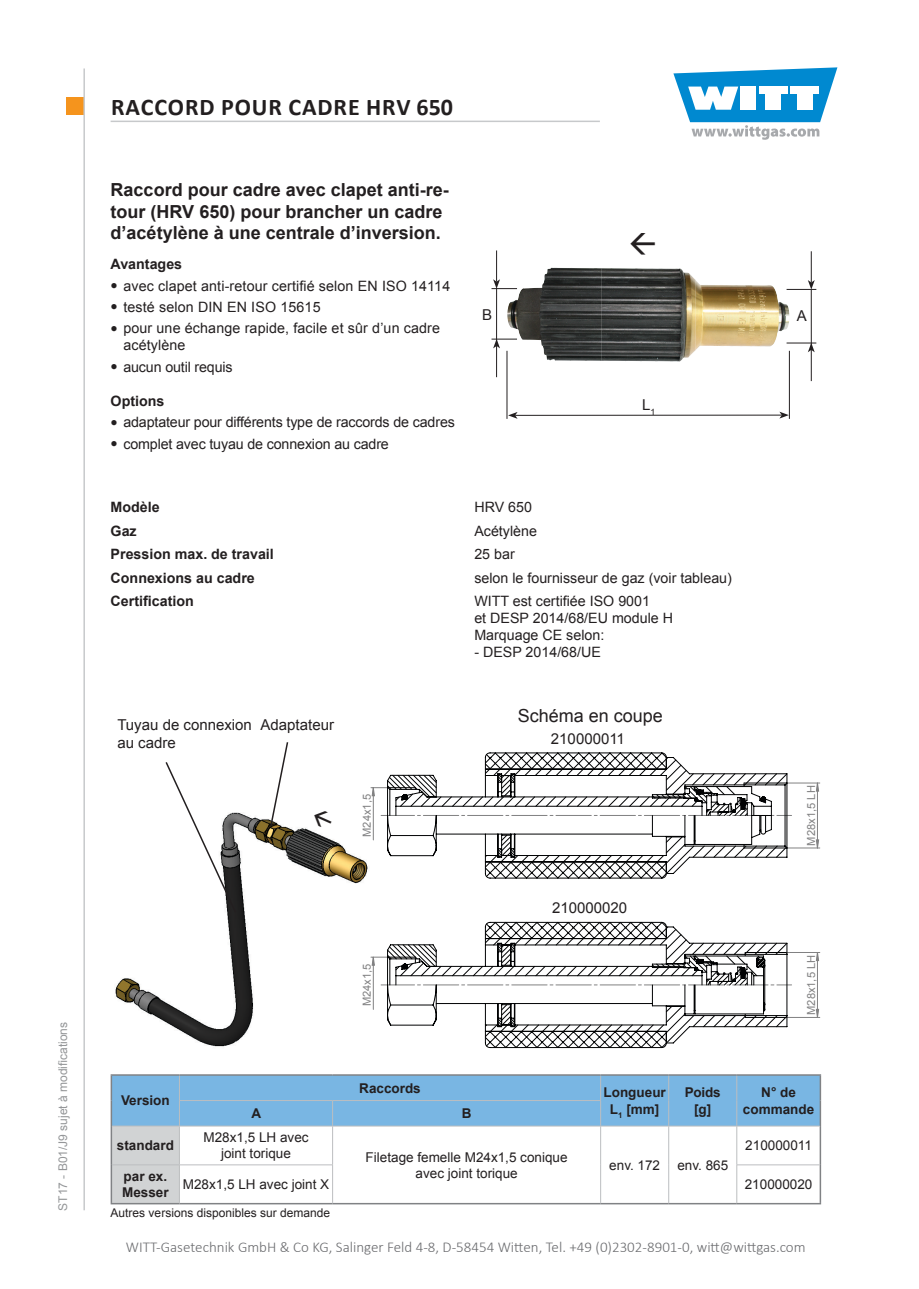
<style>
.page{position:relative;width:919px;height:1289px;background:#fff}
.page>*{position:absolute;margin:0;border:0;box-sizing:border-box;transform-origin:0 0}
.t1{font:700 24px "Calibri";letter-spacing:.04em;color:#231f20}
.t2{font:700 18px/21.6px "Arial";color:#231f20}
.t3{font:18px "Arial";color:#231f20}
.t4{font:300 15px "Calibri";color:#6b6c6f}
.t5{font:15px/18px "Arial";color:#231f20}
.t6{font:14.25px/17.1px "Arial";color:#231f20}
.t7{font:700 14.25px "Arial";color:#231f20}
.t8{font:13.5px/16.2px "Arial";color:#231f20;text-align:center}
.t9{font:700 13.5px/16.2px "Arial";color:#231f20;text-align:center}
.t10{font:12px "Arial";color:#231f20}
.t11{font:12px "Arial";color:#949698}
.t12{font:11.1px "Arial";color:#818182}
.s1{font-family:"Bookman Old Style";font-size:12px}
</style>
<div class="page">
<div style="left:66px;top:97px;width:17px;height:17px;background:#f5941d"></div>
<svg style="left:673px;top:67px;width:164px;height:73px"></svg>
<hr style="left:83px;top:68px;width:2px;height:1142px;background:#c7c9cb">
<hr style="left:111px;top:121px;width:489px;height:1px;background:#c7c9cb">
<img style="left:115px;top:812px;width:256px;height:235px">
<hr style="left:736px;top:1074px;width:85px;height:1px;background:#808285">
<hr style="left:819px;top:1075px;width:2px;height:25px;background:#808285">
<hr style="left:819px;top:1100px;width:2px;height:25px;background:#808285">
<hr style="left:819px;top:1125px;width:2px;height:39px;background:#808285">
<hr style="left:819px;top:1164px;width:2px;height:38px;background:#808285">
<hr style="left:111px;top:1202px;width:68px;height:2px;background:#808285">
<hr style="left:179px;top:1202px;width:153px;height:2px;background:#808285">
<hr style="left:332px;top:1202px;width:268px;height:2px;background:#808285">
<hr style="left:600px;top:1202px;width:68px;height:2px;background:#808285">
<hr style="left:668px;top:1202px;width:68px;height:2px;background:#808285">
<hr style="left:736px;top:1202px;width:85px;height:2px;background:#808285">
<svg style="left:111px;top:1074px;width:709px;height:129px"></svg>
<hr style="left:112px;top:1125px;width:67px;height:1px;background:#bcbec0">
<hr style="left:179px;top:1125px;width:153px;height:1px;background:#bcbec0">
<hr style="left:179px;top:1126px;width:1px;height:38px;background:#bcbec0">
<hr style="left:332px;top:1125px;width:268px;height:1px;background:#bcbec0">
<hr style="left:332px;top:1126px;width:1px;height:38px;background:#bcbec0">
<hr style="left:600px;top:1125px;width:68px;height:1px;background:#bcbec0">
<hr style="left:600px;top:1126px;width:1px;height:38px;background:#bcbec0">
<hr style="left:668px;top:1125px;width:68px;height:1px;background:#bcbec0">
<hr style="left:668px;top:1126px;width:1px;height:38px;background:#bcbec0">
<hr style="left:736px;top:1125px;width:83px;height:1px;background:#bcbec0">
<hr style="left:736px;top:1126px;width:1px;height:38px;background:#bcbec0">
<hr style="left:112px;top:1164px;width:67px;height:1px;background:#bcbec0">
<hr style="left:179px;top:1164px;width:154px;height:1px;background:#bcbec0">
<hr style="left:179px;top:1164px;width:1px;height:38px;background:#bcbec0">
<hr style="left:332px;top:1164px;width:1px;height:38px;background:#bcbec0">
<hr style="left:600px;top:1164px;width:1px;height:38px;background:#bcbec0">
<hr style="left:668px;top:1164px;width:1px;height:38px;background:#bcbec0">
<hr style="left:736px;top:1164px;width:83px;height:1px;background:#bcbec0">
<hr style="left:736px;top:1164px;width:1px;height:38px;background:#bcbec0">
<img style="left:695px;top:279px;width:94px;height:71px">
<img style="left:507px;top:268px;width:188px;height:93px">
<hr style="left:515px;top:415px;width:266px;height:1px;background:#231f20">
<svg style="left:779px;top:411px;width:9px;height:7px"></svg>
<svg style="left:508px;top:412px;width:9px;height:7px"></svg>
<hr style="left:506px;top:351px;width:1px;height:68px;background:#231f20">
<hr style="left:789px;top:351px;width:1px;height:68px;background:#231f20">
<hr style="left:496px;top:288px;width:1px;height:57px;background:#231f20">
<hr style="left:496px;top:250px;width:1px;height:32px;background:#231f20">
<svg style="left:491px;top:279px;width:26px;height:10px"></svg>
<hr style="left:496px;top:346px;width:1px;height:31px;background:#231f20">
<svg style="left:491px;top:339px;width:26px;height:9px"></svg>
<hr style="left:810px;top:289px;width:1px;height:60px;background:#231f20">
<hr style="left:786px;top:343px;width:30px;height:1px;background:#231f20">
<hr style="left:786px;top:289px;width:30px;height:1px;background:#231f20">
<hr style="left:810px;top:251px;width:1px;height:31px;background:#231f20">
<svg style="left:807px;top:280px;width:7px;height:9px"></svg>
<hr style="left:810px;top:350px;width:1px;height:31px;background:#231f20">
<svg style="left:807px;top:343px;width:7px;height:9px"></svg>
<svg style="left:164px;top:762px;width:73px;height:152px"></svg>
<svg style="left:269px;top:742px;width:20px;height:85px"></svg>
<svg style="left:371px;top:951px;width:448px;height:67px"></svg>
<svg style="left:386px;top:921px;width:401px;height:127px"></svg>
<svg style="left:371px;top:782px;width:448px;height:66px"></svg>
<svg style="left:386px;top:752px;width:402px;height:127px"></svg>
<svg style="left:311px;top:812px;width:23px;height:18px"></svg>
<p class="t11" style="left:55px;top:1210px;width:190px;rotate:-90deg">ST17 - B01/J9 sujet à modifications</p>
<h1 class="t1" style="left:111px;top:91px;width:343px">RACCORD POUR CADRE HRV 650</h1>
<p class="t2" style="left:111px;top:179px;width:340px">Raccord pour cadre avec clapet anti-re&shy;tour (HRV 650) pour brancher un cadre d’acétylène à une centrale d’inversion.</p>
<p class="t7" style="left:111px;top:255px;width:73px">Avantages</p>
<p class="t6" style="left:111px;top:277px;width:341px"><span class="s1">●</span> avec clapet anti-retour certifié selon EN ISO 14114</p>
<p class="t6" style="left:111px;top:298px;width:211px"><span class="s1">●</span> testé selon DIN EN ISO 15615</p>
<p class="t6" style="left:123px;top:320px;width:318px;text-indent:-13px"><span class="s1">●</span> pour une échange rapide, facile et sûr d’un cadre acétylène</p>
<p class="t6" style="left:111px;top:358px;width:124px"><span class="s1">●</span> aucun outil requis</p>
<p class="t7" style="left:111px;top:391px;width:55px">Options</p>
<p class="t6" style="left:111px;top:414px;width:346px"><span class="s1">●</span> adaptateur pour différents type de raccords de cadres</p>
<p class="t6" style="left:111px;top:435px;width:280px"><span class="s1">●</span> complet avec tuyau de connexion au cadre</p>
<p class="t5" style="left:482px;top:305px;width:12px">B</p>
<p class="t5" style="left:796px;top:307px;width:12px">A</p>
<p class="t5" style="left:642px;top:395px;width:15px">L<sub>1</sub></p>
<p class="t7" style="left:111px;top:497px;width:51px">Modèle</p>
<p class="t6" style="left:474px;top:498px;width:59px">HRV 650</p>
<p class="t7" style="left:111px;top:521px;width:28px">Gaz</p>
<p class="t6" style="left:474px;top:522px;width:64px">Acétylène</p>
<p class="t7" style="left:111px;top:544px;width:165px">Pression max. de travail</p>
<p class="t6" style="left:474px;top:545px;width:42px">25 bar</p>
<p class="t7" style="left:111px;top:568px;width:146px">Connexions au cadre</p>
<p class="t6" style="left:474px;top:569px;width:259px">selon le fournisseur de gaz (voir tableau)</p>
<p class="t7" style="left:111px;top:591px;width:85px">Certification</p>
<p class="t6" style="left:474px;top:592px;width:200px">WITT est certifiée ISO 9001<br>et DESP 2014/68/EU module H<br>Marquage CE selon:</p>
<p class="t6" style="left:474px;top:644px;width:128px">- DESP 2014/68/UE</p>
<p class="t5" style="left:117px;top:716px;width:136px">Tuyau de connexion au cadre</p>
<p class="t5" style="left:260px;top:716px;width:75px">Adaptateur</p>
<p class="t12" style="left:359px;top:836px;width:44px;rotate:-90deg">M24x1,5</p>
<p class="t12" style="left:359px;top:1006px;width:44px;rotate:-90deg">M24x1,5</p>
<p class="t3" style="left:517px;top:704px;width:147px">Schéma en coupe</p>
<p class="t5" style="left:551px;top:729px;width:75px">210000011</p>
<p class="t5" style="left:552px;top:898px;width:77px">210000020</p>
<p class="t12" style="left:803px;top:845px;width:62px;rotate:-90deg">M28x1,5 LH</p>
<p class="t12" style="left:803px;top:1014px;width:62px;rotate:-90deg">M28x1,5 LH</p>
<p class="t9" style="left:121px;top:1092px;width:50px">Version</p>
<p class="t9" style="left:359px;top:1080px;width:63px">Raccords</p>
<p class="t9" style="left:603px;top:1084px;width:64px">Longueur<br>L<sub>1</sub> [mm]</p>
<p class="t9" style="left:684px;top:1084px;width:37px">Poids [g]</p>
<p class="t9" style="left:761px;top:1084px;width:36px">N° de</p>
<p class="t9" style="left:251px;top:1105px;width:11px">A</p>
<p class="t9" style="left:461px;top:1105px;width:11px">B</p>
<p class="t9" style="left:742px;top:1101px;width:73px">commande</p>
<p class="t9" style="left:117px;top:1137px;width:59px">standard</p>
<p class="t8" style="left:203px;top:1129px;width:107px">M28x1,5 LH avec joint torique</p>
<p class="t8" style="left:745px;top:1137px;width:68px">210000011</p>
<p class="t8" style="left:365px;top:1148px;width:203px">Filetage femelle M24x1,5 conique avec joint torique</p>
<p class="t8" style="left:609px;top:1156px;width:52px">env. 172</p>
<p class="t8" style="left:677px;top:1156px;width:52px">env. 865</p>
<p class="t9" style="left:122px;top:1168px;width:48px;text-align:left">par ex.<br>Messer</p>
<p class="t8" style="left:183px;top:1176px;width:148px">M28x1,5 LH avec joint X</p>
<p class="t8" style="left:744px;top:1176px;width:69px">210000020</p>
<p class="t10" style="left:111px;top:1204px;width:221px">Autres versions disponibles sur demande</p>
<p class="t4" style="left:126px;top:1237px;width:681px">WITT-Gasetechnik GmbH &amp; Co KG, Salinger Feld 4-8, D-58454 Witten, Tel. +49 (0)2302-8901-0, witt@wittgas.com</p>
</div>
